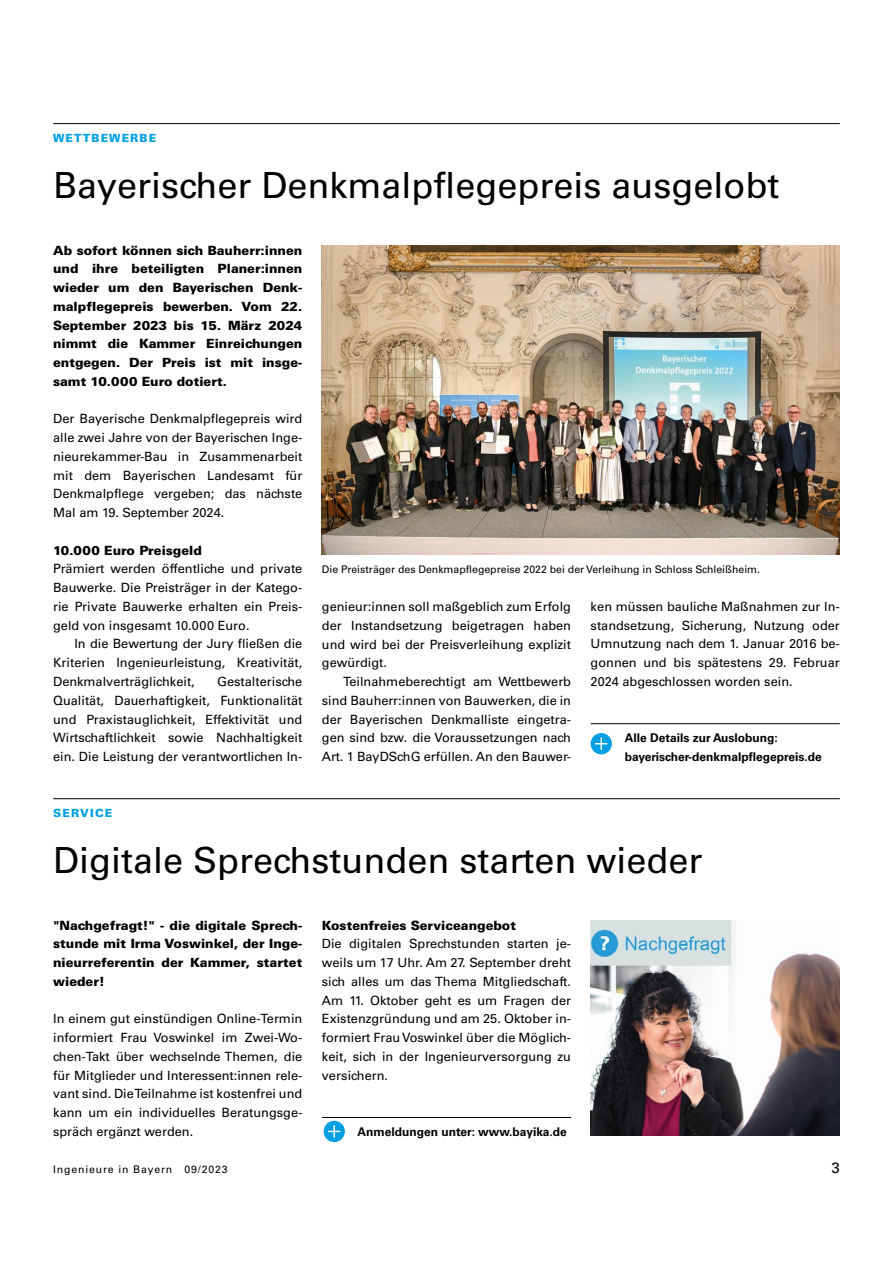
<style>
.page{position:relative;width:893px;height:1263px;background:#fff}
.page>*{position:absolute;margin:0;border:0;box-sizing:border-box;transform-origin:0 0}
.t1{font:36px "Univers LT Std";color:#000}
.t2{font:15px "Univers LT Std";color:#000}
.t3{font:12.75px/18.8px "Univers LT Std";color:#000;text-align:justify}
.t4{font:900 12.75px/18.8px "Univers LT Std";color:#000;text-align:justify}
.t5{font:700 12px/18.8px "Univers LT Std";color:#000}
.t6{font:900 11.25px "Univers LT Std";letter-spacing:.1em;color:#009fe3}
.t7{font:10.5px "Univers LT Std";color:#000}
.t8{font:10.5px "Univers LT Std";letter-spacing:.08em;color:#000}
.s1{font-weight:900}
</style>
<div class="page">
<hr style="left:53px;top:123px;width:787px;height:1px;background:#000">
<hr style="left:53px;top:798px;width:787px;height:1px;background:#000">
<hr style="left:322px;top:1117px;width:249px;height:1px;background:#000">
<hr style="left:591px;top:723px;width:249px;height:1px;background:#000">
<img style="left:322px;top:246px;width:518px;height:309px">
<svg style="left:591px;top:733px;width:21px;height:21px"></svg>
<img style="left:591px;top:921px;width:249px;height:215px">
<svg style="left:324px;top:1121px;width:21px;height:21px"></svg>
<p class="t6" style="left:53px;top:131px;width:105px">WETTBEWERBE</p>
<p class="t1" style="left:53px;top:164px;width:728px">Bayerischer Denkmalpflegepreis ausgelobt</p>
<p class="t4" style="left:53px;top:240px;width:251px">Ab sofort können sich Bauherr:innen und ihre beteiligten Planer:innen wieder um den Bayerischen Denk&shy;malpflegepreis bewerben. Vom 22.<br>September 2023 bis 15. März 2024 nimmt die Kammer Einreichungen entgegen. Der Preis ist mit insge&shy;samt 10.000 Euro dotiert.</p>
<p class="t3" style="left:53px;top:410px;width:251px">Der Bayerische Denkmalpflegepreis wird alle zwei Jahre von der Bayerischen Inge&shy;nieurekammer-Bau in Zusammenarbeit mit dem Bayerischen Landesamt für Denkmalpflege vergeben; das nächste Mal am 19. September 2024.</p>
<p class="t4" style="left:53px;top:541px;width:150px">10.000 Euro Preisgeld</p>
<p class="t3" style="left:53px;top:560px;width:251px">Prämiert werden öffentliche und private</p>
<p class="t3" style="left:53px;top:578px;width:251px">Bauwerke. Die Preisträger in der Katego-</p>
<p class="t3" style="left:53px;top:597px;width:251px">rie Private Bauwerke erhalten ein Preis-</p>
<p class="t3" style="left:53px;top:616px;width:198px">geld von insgesamt 10.000 Euro.</p>
<p class="t3" style="left:74px;top:635px;width:229px">In die Bewertung der Jury fließen die</p>
<p class="t3" style="left:53px;top:653px;width:251px">Kriterien Ingenieurleistung, Kreativität,</p>
<p class="t3" style="left:53px;top:672px;width:143px">Denkmalverträglichkeit,</p>
<p class="t3" style="left:53px;top:672px;width:251px;text-indent:164px">Gestalterische Qualität, Dauerhaftigkeit, Funktionalität und Praxistauglichkeit, Effektivität und Wirtschaftlichkeit sowie Nachhaltigkeit ein. Die Leistung der verantwortlichen In-</p>
<p class="t6" style="left:53px;top:806px;width:61px">SERVICE</p>
<p class="t7" style="left:322px;top:563px;width:440px">Die Preisträger des Denkmapflegepreise 2022 bei der Verleihung in Schloss Schleißheim.</p>
<p class="t3" style="left:322px;top:597px;width:251px">genieur:innen soll maßgeblich zum Erfolg</p>
<p class="t3" style="left:322px;top:616px;width:251px">der Instandsetzung beigetragen haben</p>
<p class="t3" style="left:322px;top:635px;width:251px">und wird bei der Preisverleihung explizit</p>
<p class="t3" style="left:322px;top:653px;width:67px">gewürdigt.</p>
<p class="t3" style="left:343px;top:672px;width:229px">Teilnahmeberechtigt am Wettbewerb</p>
<p class="t3" style="left:322px;top:691px;width:251px">sind Bauherr:innen von Bauwerken, die in</p>
<p class="t3" style="left:322px;top:710px;width:251px">der Bayerischen Denkmalliste eingetra-</p>
<p class="t3" style="left:322px;top:728px;width:251px">gen sind bzw. die Voraussetzungen nach</p>
<p class="t3" style="left:322px;top:747px;width:251px">Art. 1 BayDSchG erfüllen. An den Bauwer-</p>
<p class="t3" style="left:591px;top:597px;width:251px">ken müssen bauliche Maßnahmen zur In&shy;standsetzung, Sicherung, Nutzung oder Umnutzung nach dem 1. Januar 2016 be&shy;gonnen und bis spätestens 29. Februar 2024 abgeschlossen worden sein.</p>
<p class="t5" style="left:625px;top:729px;width:199px">Alle Details zur Auslobung: bayerischer-denkmalpflegepreis.de</p>
<p class="t1" style="left:53px;top:839px;width:651px">Digitale Sprechstunden starten wieder</p>
<p class="t4" style="left:53px;top:915px;width:251px">"Nachgefragt!" - die digitale Sprech&shy;stunde mit Irma Voswinkel, der Inge&shy;nieurreferentin der Kammer, startet wieder!</p>
<p class="t3" style="left:53px;top:1010px;width:251px">In einem gut einstündigen Online-Termin informiert Frau Voswinkel im Zwei-Wo&shy;chen-Takt über wechselnde Themen, die für Mitglieder und Interessent:innen rele&shy;vant sind. Die Teilnahme ist kostenfrei und kann um ein individuelles Beratungsge&shy;spräch ergänzt werden.</p>
<p class="t3" style="left:322px;top:916px;width:251px;text-align:left"><span class="s1">Kostenfreies Serviceangebot<br></span>Die digitalen Sprechstunden starten je&shy;weils um 17 Uhr. Am 27. September dreht sich alles um das Thema Mitgliedschaft.<br>Am 11. Oktober geht es um Fragen der Existenzgründung und am 25. Oktober in&shy;formiert Frau Voswinkel über die Möglich&shy;keit, sich in der Ingenieurversorgung zu versichern.</p>
<p class="t5" style="left:358px;top:1122px;width:211px">Anmeldungen unter: www.bayika.de</p>
<p class="t8" style="left:53px;top:1163px;width:176px">Ingenieure in Bayern 09/2023</p>
<p class="t2" style="left:831px;top:1159px;width:10px">3</p>
</div>
